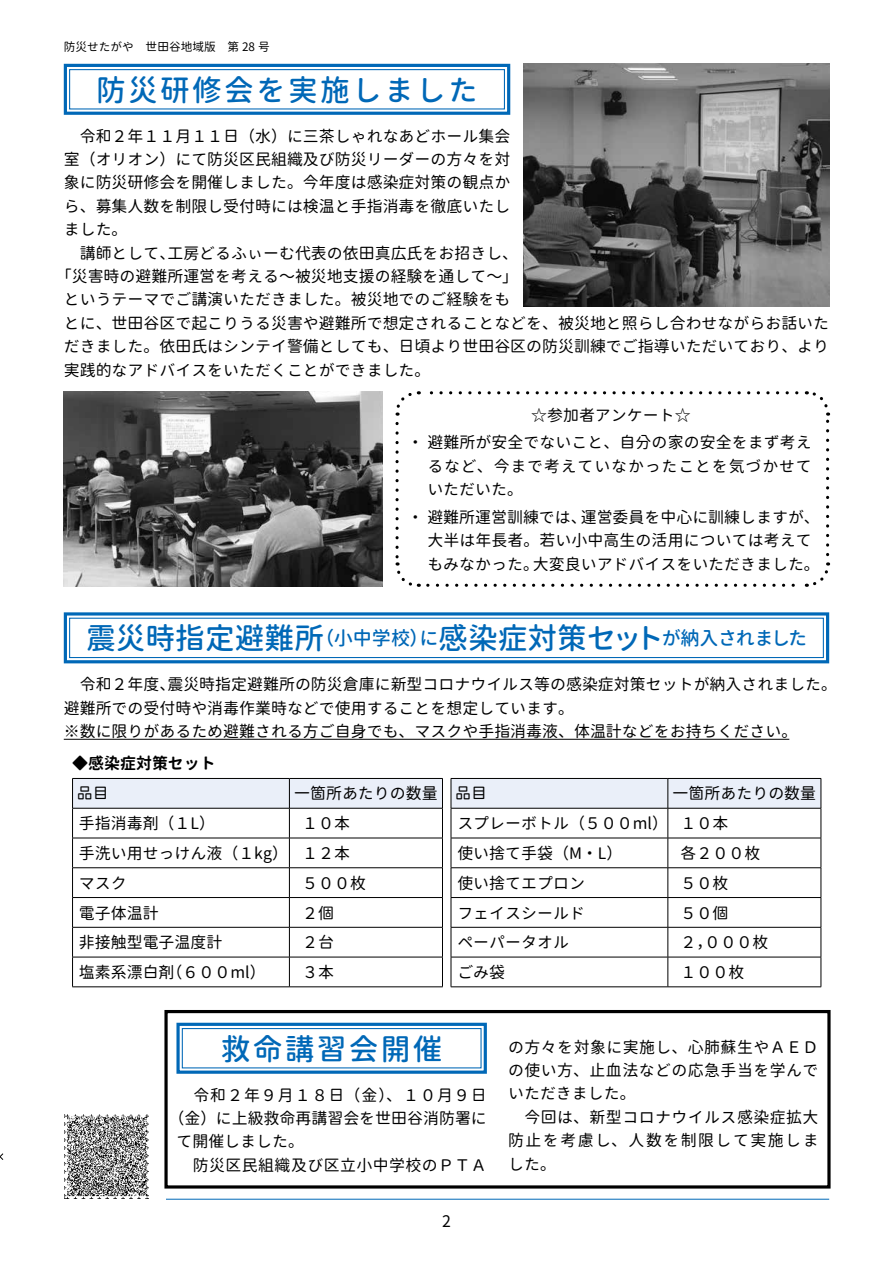
<style>
.page{position:relative;width:893px;height:1263px;background:#fff}
.page>*{position:absolute;margin:0;border:0;box-sizing:border-box;transform-origin:0 0}
.t1{font:29.7px "Gen Sen Maru Gothic JP Medium TTF";color:#0068b7}
.t2{font:29.7px "Gen Sen Maru Gothic JP Medium TTF";letter-spacing:.075em;color:#0068b7}
.t3{font:15.9px/29.7px "Gen Sen Maru Gothic JP Regular TTF";color:#000}
.t4{font:15.9px/23.4px "Gen Sen Maru Gothic JP Regular TTF";letter-spacing:.025em;color:#000}
.t5{font:15.9px/23.4px "Gen Sen Maru Gothic JP Regular TTF";letter-spacing:.055em;color:#000}
.t6{font:15.9px "Gen Sen Maru Gothic JP Regular TTF";letter-spacing:.06em;color:#000}
.t7{font:15.9px "Gen Sen Maru Gothic JP Bold TTF";color:#000}
.t8{font:11.7px "Gen Sen Maru Gothic JP Regular TTF";color:#000}
.s1{font-size:19.2px}
</style>
<div class="page">
<hr style="left:64px;top:1199px;width:765px;height:1px;background:#0068b7">
<svg style="left:63px;top:63px;width:448px;height:52px"></svg>
<div style="left:69px;top:69px;width:436px;height:40px;border:1px solid #0068b7"></div>
<svg style="left:63px;top:612px;width:767px;height:52px"></svg>
<div style="left:69px;top:618px;width:755px;height:40px;border:1px solid #0068b7"></div>
<svg style="left:176px;top:1022px;width:311px;height:52px"></svg>
<div style="left:182px;top:1028px;width:300px;height:40px;border:1px solid #0068b7"></div>
<hr style="left:64px;top:739px;width:725px;height:1px;background:#000">
<div style="left:47px;top:1097px;width:119px;height:119px;background:#fff"></div>
<svg style="left:0;top:1153px;width:4px;height:7px"></svg>
<svg style="left:72px;top:778px;width:371px;height:30px;background:#dee3ec"></svg>
<hr style="left:72px;top:808px;width:217px;height:1px;background:#000">
<hr style="left:72px;top:808px;width:1px;height:30px;background:#000">
<hr style="left:289px;top:808px;width:154px;height:1px;background:#000">
<hr style="left:289px;top:808px;width:1px;height:30px;background:#000">
<hr style="left:442px;top:808px;width:1px;height:30px;background:#000">
<hr style="left:72px;top:838px;width:217px;height:1px;background:#000">
<hr style="left:289px;top:838px;width:154px;height:1px;background:#000">
<hr style="left:72px;top:867px;width:217px;height:1px;background:#000">
<hr style="left:289px;top:867px;width:154px;height:1px;background:#000">
<hr style="left:72px;top:897px;width:217px;height:1px;background:#000">
<svg style="left:72px;top:838px;width:1px;height:89px"></svg>
<hr style="left:289px;top:897px;width:154px;height:1px;background:#000">
<svg style="left:289px;top:838px;width:1px;height:89px"></svg>
<svg style="left:442px;top:838px;width:1px;height:89px"></svg>
<hr style="left:72px;top:927px;width:217px;height:1px;background:#000">
<hr style="left:72px;top:927px;width:1px;height:30px;background:#000">
<hr style="left:289px;top:927px;width:154px;height:1px;background:#000">
<hr style="left:289px;top:927px;width:1px;height:30px;background:#000">
<hr style="left:442px;top:927px;width:1px;height:30px;background:#000">
<hr style="left:72px;top:957px;width:217px;height:1px;background:#000">
<svg style="left:72px;top:957px;width:1px;height:29px"></svg>
<hr style="left:289px;top:957px;width:154px;height:1px;background:#000">
<svg style="left:289px;top:957px;width:1px;height:29px"></svg>
<svg style="left:442px;top:957px;width:1px;height:29px"></svg>
<hr style="left:72px;top:986px;width:217px;height:1px;background:#000">
<hr style="left:289px;top:986px;width:154px;height:1px;background:#000">
<svg style="left:451px;top:778px;width:371px;height:30px;background:#dee3ed"></svg>
<hr style="left:451px;top:808px;width:217px;height:1px;background:#000">
<hr style="left:451px;top:808px;width:1px;height:30px;background:#000">
<hr style="left:668px;top:808px;width:153px;height:1px;background:#000">
<hr style="left:668px;top:808px;width:1px;height:30px;background:#000">
<hr style="left:821px;top:808px;width:1px;height:30px;background:#000">
<hr style="left:451px;top:838px;width:217px;height:1px;background:#000">
<hr style="left:668px;top:838px;width:153px;height:1px;background:#000">
<hr style="left:451px;top:867px;width:217px;height:1px;background:#000">
<hr style="left:668px;top:867px;width:153px;height:1px;background:#000">
<hr style="left:451px;top:897px;width:217px;height:1px;background:#000">
<svg style="left:451px;top:838px;width:1px;height:89px"></svg>
<hr style="left:668px;top:897px;width:153px;height:1px;background:#000">
<svg style="left:668px;top:838px;width:1px;height:89px"></svg>
<svg style="left:821px;top:838px;width:1px;height:89px"></svg>
<hr style="left:451px;top:927px;width:217px;height:1px;background:#000">
<hr style="left:451px;top:927px;width:1px;height:30px;background:#000">
<hr style="left:668px;top:927px;width:153px;height:1px;background:#000">
<hr style="left:668px;top:927px;width:1px;height:30px;background:#000">
<hr style="left:821px;top:927px;width:1px;height:30px;background:#000">
<hr style="left:451px;top:957px;width:217px;height:1px;background:#000">
<svg style="left:451px;top:957px;width:1px;height:29px"></svg>
<hr style="left:668px;top:957px;width:153px;height:1px;background:#000">
<svg style="left:668px;top:957px;width:1px;height:29px"></svg>
<svg style="left:821px;top:957px;width:1px;height:29px"></svg>
<hr style="left:451px;top:986px;width:217px;height:1px;background:#000">
<hr style="left:668px;top:986px;width:153px;height:1px;background:#000">
<img style="left:523px;top:64px;width:306px;height:242px">
<img style="left:64px;top:391px;width:319px;height:196px">
<svg style="left:395px;top:423px;width:24px;height:164px"></svg>
<svg style="left:428px;top:562px;width:403px;height:25px"></svg>
<svg style="left:806px;top:391px;width:24px;height:164px"></svg>
<svg style="left:395px;top:391px;width:402px;height:25px"></svg>
<div style="left:164px;top:1010px;width:667px;height:178px;border:3px solid #000"></div>
<img style="left:64px;top:1114px;width:85px;height:85px">
<p class="t8" style="left:64px;top:40px;width:207px">防災せたがや　世田谷地域版　第 28 号</p>
<h1 class="t2" style="left:96px;top:73px;width:383px">防災研修会を実施しました</h1>
<p class="t3" style="left:64px;top:121px;width:448px">　令和２年１１月１１日（水）に三茶しゃれなあどホール集会</p>
<p class="t3" style="left:64px;top:145px;width:448px">室（オリオン）にて防災区民組織及び防災リーダーの方々を対</p>
<p class="t3" style="left:64px;top:168px;width:448px">象に防災研修会を開催しました。今年度は感染症対策の観点か</p>
<p class="t3" style="left:64px;top:191px;width:448px">ら、募集人数を制限し受付時には検温と手指消毒を徹底いたし</p>
<p class="t3" style="left:64px;top:215px;width:65px">ました。</p>
<p class="t3" style="left:64px;top:238px;width:456px">　講師として、工房どるふぃーむ代表の依田真広氏をお招きし、</p>
<p class="t3" style="left:56px;top:262px;width:464px">「災害時の避難所運営を考える～被災地支援の経験を通して～」</p>
<p class="t3" style="left:64px;top:285px;width:448px">というテーマでご講演いただきました。被災地でのご経験をも</p>
<p class="t3" style="left:64px;top:308px;width:767px">とに、世田谷区で起こりうる災害や避難所で想定されることなどを、被災地と照らし合わせながらお話いた</p>
<p class="t3" style="left:64px;top:332px;width:767px">だきました。依田氏はシンテイ警備としても、日頃より世田谷区の防災訓練でご指導いただいており、より</p>
<p class="t3" style="left:64px;top:355px;width:368px">実践的なアドバイスをいただくことができました。</p>
<p class="t3" style="left:407px;top:401px;width:406px;line-height:27.6px;text-align:center">☆参加者アンケート☆<br>・避難所が安全でないこと、自分の家の安全をまず考え</p>
<p class="t5" style="left:427px;top:454px;width:386px">るなど、今まで考えていなかったことを気づかせていただいた。</p>
<p class="t3" style="left:427px;top:505px;width:394px;line-height:23.4px;text-indent:-20px">・避難所運営訓練では、運営委員を中心に訓練しますが、大半は年長者。若い小中高生の活用については考えてもみなかった。大変良いアドバイスをいただきました。</p>
<h1 class="t1" style="left:86px;top:621px;width:723px">震災時指定避難所<span class="s1">（小中学校）に</span>感染症対策セット<span class="s1">が納入されました</span></h1>
<p class="t3" style="left:64px;top:673px;width:775px;line-height:23.4px;text-indent:16px">令和２年度、震災時指定避難所の防災倉庫に新型コロナウイルス等の感染症対策セットが納入されました。避難所での受付時や消毒作業時などで使用することを想定しています。<br>※数に限りがあるため避難される方ご自身でも、マスクや手指消毒液、体温計などをお持ちください。</p>
<p class="t7" style="left:72px;top:755px;width:145px">◆感染症対策セット</p>
<p class="t3" style="left:77px;top:779px;width:33px">品目</p>
<p class="t3" style="left:294px;top:779px;width:145px">一箇所あたりの数量</p>
<p class="t3" style="left:79px;top:809px;width:138px">手指消毒剤（１L）</p>
<p class="t3" style="left:79px;top:809px;width:273px;text-align:justify;text-indent:223px">１０本手洗い用せっけん液（１kg） １２本マスク</p>
<p class="t3" style="left:302px;top:868px;width:65px">５００枚</p>
<p class="t3" style="left:79px;top:898px;width:145px">電子体温計<br>非接触型電子温度計</p>
<p class="t3" style="left:302px;top:928px;width:33px">２台</p>
<p class="t3" style="left:79px;top:958px;width:188px">塩素系漂白剤（６００ml）</p>
<p class="t3" style="left:302px;top:958px;width:33px">３本</p>
<p class="t3" style="left:457px;top:779px;width:360px;text-indent:215px">一箇所あたりの数量スプレーボトル（５００ml） １０本<br>使い捨て手袋（M・L）</p>
<p class="t3" style="left:455px;top:779px;width:33px">品目</p>
<p class="t3" style="left:681px;top:839px;width:81px">各２００枚</p>
<p class="t3" style="left:457px;top:868px;width:129px">使い捨てエプロン</p>
<p class="t3" style="left:681px;top:868px;width:49px">５０枚</p>
<p class="t3" style="left:457px;top:898px;width:129px">フェイスシールド</p>
<p class="t3" style="left:681px;top:898px;width:49px">５０個</p>
<p class="t3" style="left:457px;top:928px;width:113px">ペーパータオル</p>
<p class="t3" style="left:681px;top:928px;width:89px">２，０００枚</p>
<p class="t3" style="left:457px;top:958px;width:49px">ごみ袋</p>
<p class="t3" style="left:681px;top:958px;width:65px">１００枚</p>
<h1 class="t2" style="left:221px;top:1032px;width:223px">救命講習会開催</h1>
<p class="t6" style="left:176px;top:1086px;width:312px">　令和２年９月１８日（金）、１０月９日</p>
<p class="t3" style="left:168px;top:1103px;width:320px">（金）に上級救命再講習会を世田谷消防署に</p>
<p class="t3" style="left:176px;top:1127px;width:129px">て開催しました。</p>
<p class="t4" style="left:176px;top:1153px;width:312px">　防災区民組織及び区立小中学校のＰＴＡ</p>
<p class="t3" style="left:442px;top:1206px;width:10px">2</p>
<p class="t4" style="left:508px;top:1035px;width:312px">の方々を対象に実施し、心肺蘇生やＡＥＤの使い方、止血法などの応急手当を学んでいただきました。<br>　今回は、新型コロナウイルス感染症拡大防止を考慮し、人数を制限して実施しました。</p>
</div>
